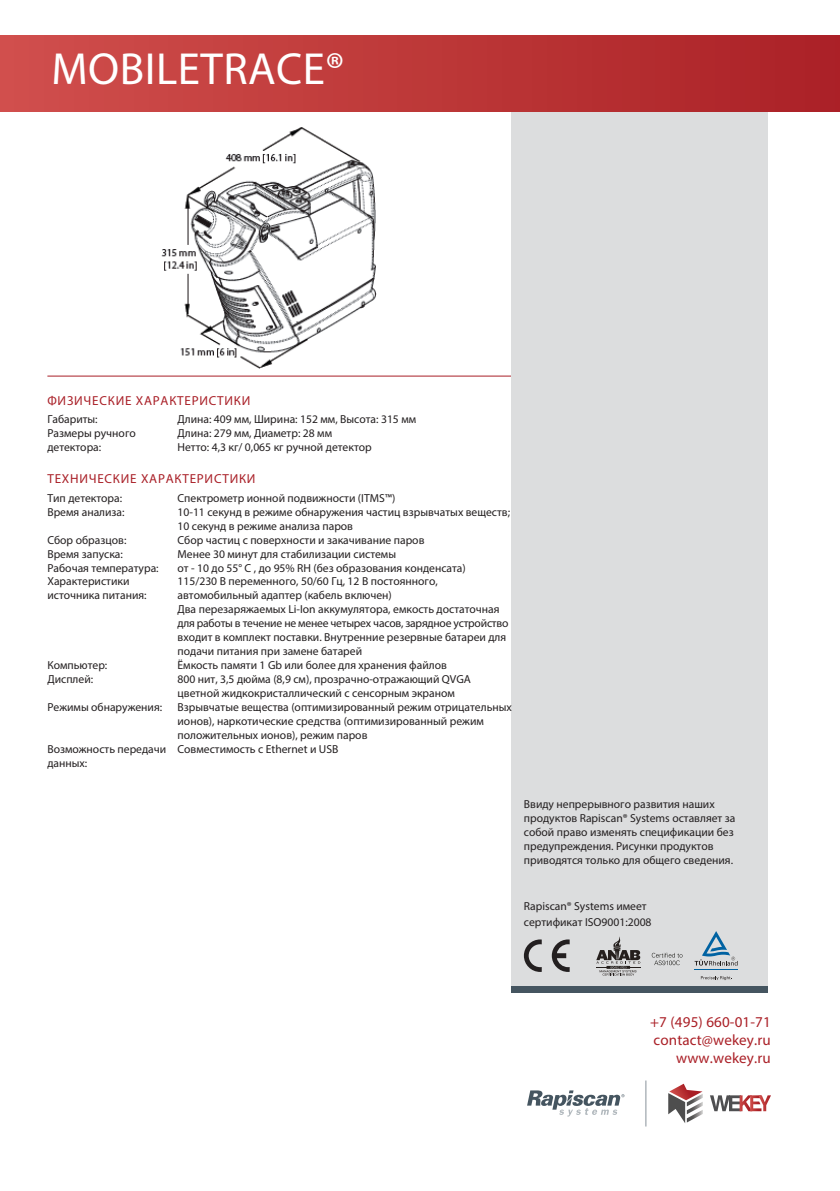
<style>
.page{position:relative;width:840px;height:1191px;background:#fff}
.page>*{position:absolute;margin:0;border:0;box-sizing:border-box;transform-origin:0 0}
.t1{font:45.2px "Myriad Pro";letter-spacing:.01em;color:#fff}
.t2{font:15px/18px "Myriad Pro";letter-spacing:.01em;color:#aa2027;text-align:right}
.t3{font:13px "Myriad Pro";letter-spacing:.06em;color:#a91f27}
.t4{font:11.6px/14px "Myriad Pro";color:#231f20}
</style>
<div class="page">
<hr style="left:47px;top:375px;width:467px;height:1px;background:#a91f27">
<div style="left:511px;top:112px;width:256px;height:877px;background:#dcddde"></div>
<div style="left:0;top:35px;width:839px;height:77px;background:linear-gradient(to right,#d04f4c,#ab2126)"></div>
<img style="left:161px;top:127px;width:216px;height:242px">
<svg style="left:596px;top:936px;width:44px;height:39px"></svg>
<svg style="left:651px;top:952px;width:31px;height:13px"></svg>
<svg style="left:700px;top:976px;width:31px;height:4px"></svg>
<hr style="left:693px;top:969px;width:44px;height:1px;background:#0072bb">
<svg style="left:694px;top:931px;width:43px;height:34px"></svg>
<svg style="left:523px;top:939px;width:18px;height:33px"></svg>
<svg style="left:551px;top:939px;width:18px;height:33px"></svg>
<div style="left:511px;top:986px;width:256px;height:6px;background:#455560"></div>
<svg style="left:668px;top:1083px;width:34px;height:40px"></svg>
<svg style="left:710px;top:1095px;width:60px;height:16px"></svg>
<svg style="left:527px;top:1090px;width:97px;height:26px"></svg>
<hr style="left:644px;top:1080px;width:2px;height:46px;background:#b0b7bc">
<h1 class="t1" style="left:52px;top:41px;width:294px">MOBILETRACE®</h1>
<p class="t3" style="left:47px;top:392px;width:204px">ФИЗИЧЕСКИЕ ХАРАКТЕРИСТИКИ</p>
<p class="t4" style="left:47px;top:412px;width:90px">Габариты:<br>Размеры ручного детектора:</p>
<p class="t4" style="left:177px;top:412px;width:240px">Длина: 409 мм, Ширина: 152 мм, Высота: 315 мм<br>Длина: 279 мм, Диаметр: 28 мм<br>Нетто: 4,3 кг/ 0,065 кг ручной детектор</p>
<p class="t3" style="left:47px;top:471px;width:209px">ТЕХНИЧЕСКИЕ ХАРАКТЕРИСТИКИ</p>
<p class="t4" style="left:47px;top:491px;width:79px">Тип детектора:<br>Время анализа:</p>
<p class="t4" style="left:47px;top:532px;width:113px">Сбор образцов:<br>Время запуска:<br>Рабочая температура:<br>Характеристики источника питания:</p>
<p class="t4" style="left:177px;top:491px;width:336px">Спектрометр ионной подвижности (ITMS™)<br>10-11 секунд в режиме обнаружения частиц взрывчатых веществ; 10 секунд в режиме анализа паров<br>Сбор частиц с поверхности и закачивание паров<br>Менее 30 минут для стабилизации системы<br>от - 10 до 55° С , до 95% RH (без образования конденсата)<br>115/230 В переменного, 50/60 Гц, 12 В постоянного, автомобильный адаптер (кабель включен)<br>Два перезаряжаемых Li-Ion аккумулятора, емкость достаточная для работы в течение не менее четырех часов, зарядное устройство входит в комплект поставки. Внутренние резервные батареи для подачи питания при замене батарей<br>Ёмкость памяти 1 Gb или более для хранения файлов<br>800 нит, 3,5 дюйма (8,9 см), прозрачно-отражающий QVGA цветной жидкокристаллический с сенсорным экраном Взрывчатые вещества (оптимизированный режим отрицательных ионов), наркотические средства (оптимизированный режим положительных ионов), режим паров<br>Совместимость с Ethernet и USB</p>
<p class="t4" style="left:47px;top:658px;width:61px">Компьютер:<br>Дисплей:</p>
<p class="t4" style="left:47px;top:699px;width:116px">Режимы обнаружения:</p>
<p class="t4" style="left:47px;top:741px;width:120px">Возможность передачи данных:</p>
<p class="t4" style="left:523px;top:797px;width:213px">Ввиду непрерывного развития наших продуктов Rapiscan® Systems оставляет за собой право изменять спецификации без предупреждения. Рисунки продуктов приводятся только для общего сведения.</p>
<p class="t4" style="left:523px;top:898px;width:129px;line-height:16px">Rapiscan® Systems имеет сертификат ISO9001:2008</p>
<p class="t2" style="left:649px;top:1012px;width:122px">+7 (495) 660-01-71 contact@wekey.ru www.wekey.ru</p>
</div>
